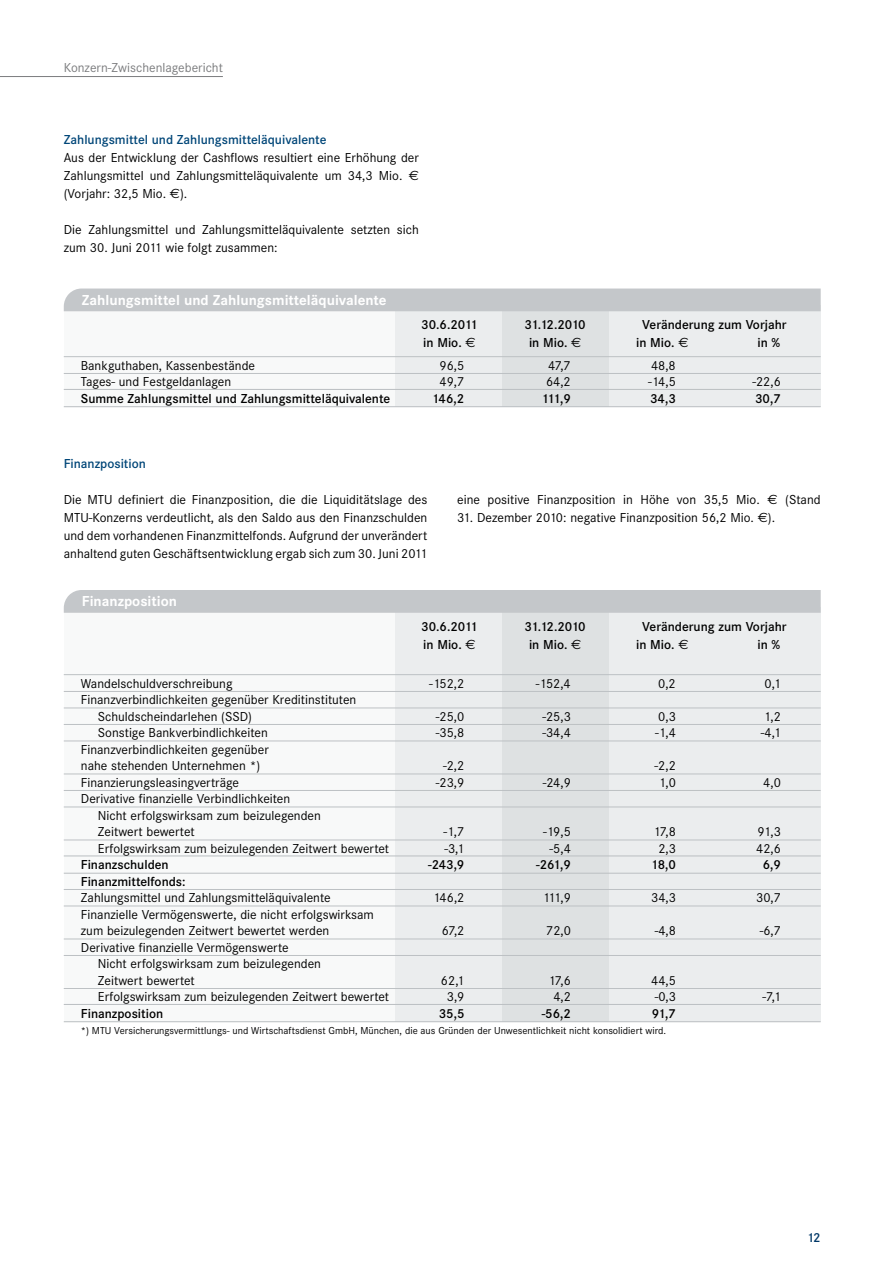
<style>
.page{position:relative;width:893px;height:1263px;background:#fff}
.page>*{position:absolute;margin:0;border:0;box-sizing:border-box;transform-origin:0 0}
.t1{font:700 15px "Corporate S";color:#fff}
.t2{font:13.5px/16.5px "Corporate S";color:#000}
.t3{font:600 13.5px/18px "Corporate S";color:#000}
.t4{font:600 13.5px "Corporate S";color:#004678}
.t5{font:600 13.5px/18px "Corporate S";letter-spacing:-.02em;color:#000;text-align:center}
.t6{font:13.5px "Corporate S";color:#7b7c7e}
.t7{font:600 13.5px "Corporate S";color:#003867}
.t8{font:10.5px "Corporate S";color:#000}
.s1{font-family:"Euro Sans Std"}
.s2{font-family:"Euro Sans Std";font-weight:400}
</style>
<div class="page">
<div style="left:64px;top:612px;width:757px;height:409px;background:#f8f9f9"></div>
<div style="left:608px;top:607px;width:213px;height:414px;background:#ebedee"></div>
<div style="left:396px;top:608px;width:106px;height:413px;background:#ebedee"></div>
<div style="left:502px;top:608px;width:106px;height:413px;background:#dee1e2"></div>
<div style="left:64px;top:590px;width:757px;height:23px;background:#c4c7ca"></div>
<hr style="left:64px;top:674px;width:757px;height:1px;background:#bdc1c4">
<hr style="left:64px;top:691px;width:757px;height:1px;background:#bdc1c4">
<hr style="left:64px;top:708px;width:757px;height:1px;background:#bdc1c4">
<hr style="left:64px;top:724px;width:757px;height:1px;background:#bdc1c4">
<hr style="left:64px;top:741px;width:757px;height:1px;background:#bdc1c4">
<hr style="left:64px;top:774px;width:757px;height:1px;background:#bdc1c4">
<hr style="left:64px;top:790px;width:757px;height:1px;background:#bdc1c4">
<hr style="left:64px;top:807px;width:757px;height:1px;background:#bdc1c4">
<hr style="left:64px;top:840px;width:757px;height:1px;background:#bdc1c4">
<hr style="left:64px;top:855px;width:757px;height:1px;background:#bdc1c4">
<hr style="left:64px;top:873px;width:757px;height:1px;background:#bdc1c4">
<hr style="left:64px;top:889px;width:757px;height:1px;background:#bdc1c4">
<hr style="left:64px;top:906px;width:757px;height:1px;background:#bdc1c4">
<hr style="left:64px;top:939px;width:757px;height:1px;background:#bdc1c4">
<hr style="left:64px;top:955px;width:757px;height:1px;background:#bdc1c4">
<hr style="left:64px;top:988px;width:757px;height:1px;background:#bdc1c4">
<hr style="left:64px;top:1004px;width:757px;height:1px;background:#bdc1c4">
<hr style="left:64px;top:1021px;width:757px;height:1px;background:#bdc1c4">
<div style="left:64px;top:305px;width:757px;height:101px;background:#f8f9f9"></div>
<div style="left:608px;top:305px;width:213px;height:102px;background:#ebedee"></div>
<div style="left:396px;top:305px;width:106px;height:102px;background:#ebedee"></div>
<div style="left:502px;top:305px;width:106px;height:102px;background:#dee1e2"></div>
<div style="left:64px;top:288px;width:757px;height:23px;background:#c4c7ca"></div>
<hr style="left:64px;top:356px;width:757px;height:1px;background:#bdc1c4">
<hr style="left:64px;top:373px;width:757px;height:1px;background:#bdc1c4">
<hr style="left:64px;top:389px;width:757px;height:1px;background:#bdc1c4">
<hr style="left:64px;top:406px;width:757px;height:1px;background:#bdc1c4">
<hr style="left:0;top:76px;width:223px;height:1px;background:#7b7c7e">
<p class="t6" style="left:64px;top:60px;width:161px">Konzern-Zwischenlagebericht</p>
<p class="t4" style="left:64px;top:132px;width:264px">Zahlungsmittel und Zahlungsmitteläquivalente</p>
<p class="t2" style="left:64px;top:149px;width:357px;line-height:18px;text-align:justify">Aus der Entwicklung der Cashflows resultiert eine Erhöhung der Zahlungsmittel und Zahlungsmitteläquivalente um 34,3 Mio. <span class="s1">€ </span>(Vorjahr: 32,5 Mio. <span class="s1">€</span>).</p>
<p class="t2" style="left:64px;top:221px;width:357px;line-height:18px">Die Zahlungsmittel und Zahlungsmitteläquivalente setzten sich zum 30. Juni 2011 wie folgt zusammen:</p>
<p class="t1" style="left:82px;top:291px;width:306px">Zahlungsmittel und Zahlungsmitteläquivalente</p>
<p class="t3" style="left:421px;top:316px;width:58px">30.6.2011 in Mio. <span class="s2">€</span></p>
<p class="t5" style="left:525px;top:316px;width:63px">31.12.2010 in Mio. <span class="s2">€</span></p>
<p class="t3" style="left:636px;top:316px;width:152px;text-indent:6px">Veränderung zum Vorjahr in Mio. <span class="s2">€</span></p>
<p class="t3" style="left:757px;top:334px;width:24px">in %</p>
<p class="t2" style="left:81px;top:357px;width:176px">Bankguthaben, Kassenbestände</p>
<p class="t2" style="left:439px;top:357px;width:26px">96,5</p>
<p class="t2" style="left:548px;top:357px;width:24px">47,7</p>
<p class="t2" style="left:651px;top:357px;width:26px">48,8</p>
<p class="t2" style="left:81px;top:374px;width:152px">Tages- und Festgeldanlagen</p>
<p class="t2" style="left:439px;top:374px;width:26px">49,7</p>
<p class="t2" style="left:546px;top:374px;width:26px">64,2</p>
<p class="t2" style="left:648px;top:374px;width:29px">-14,5</p>
<p class="t2" style="left:752px;top:374px;width:30px">-22,6</p>
<p class="t3" style="left:81px;top:389px;width:311px">Summe Zahlungsmittel und Zahlungsmitteläquivalente</p>
<p class="t3" style="left:432px;top:389px;width:34px">146,2</p>
<p class="t3" style="left:542px;top:389px;width:31px">111,9</p>
<p class="t3" style="left:650px;top:389px;width:27px">34,3</p>
<p class="t3" style="left:755px;top:389px;width:27px">30,7</p>
<p class="t4" style="left:64px;top:456px;width:84px">Finanzposition</p>
<p class="t2" style="left:64px;top:491px;width:365px;line-height:18px;text-align:justify">Die MTU definiert die Finanzposition, die die Liquiditätslage des MTU-Konzerns verdeutlicht, als den Saldo aus den Finanzschulden und dem vorhandenen Finanzmittelfonds. Aufgrund der unverändert anhaltend guten Geschäftsentwicklung ergab sich zum 30. Juni 2011</p>
<p class="t1" style="left:82px;top:593px;width:97px">Finanzposition</p>
<p class="t2" style="left:457px;top:491px;width:365px">eine positive Finanzposition in Höhe von 35,5 Mio. <span class="s1">€</span> (Stand</p>
<p class="t2" style="left:457px;top:509px;width:320px">31. Dezember 2010: negative Finanzposition 56,2 Mio. <span class="s1">€</span>).</p>
<p class="t3" style="left:421px;top:617px;width:58px">30.6.2011 in Mio. <span class="s2">€</span></p>
<p class="t5" style="left:525px;top:617px;width:63px">31.12.2010 in Mio. <span class="s2">€</span></p>
<p class="t3" style="left:636px;top:617px;width:152px;text-indent:6px">Veränderung zum Vorjahr in Mio. <span class="s2">€</span></p>
<p class="t3" style="left:757px;top:635px;width:24px">in %</p>
<p class="t2" style="left:81px;top:675px;width:153px">Wandelschuldverschreibung</p>
<p class="t2" style="left:429px;top:675px;width:36px">-152,2</p>
<p class="t2" style="left:536px;top:675px;width:36px">-152,4</p>
<p class="t2" style="left:658px;top:675px;width:19px">0,2</p>
<p class="t2" style="left:764px;top:675px;width:18px">0,1</p>
<p class="t2" style="left:98px;top:691px;width:260px;text-indent:-17px">Finanzverbindlichkeiten gegenüber Kreditinstituten<br>Schuldscheindarlehen (SSD)</p>
<p class="t2" style="left:436px;top:708px;width:30px">-25,0</p>
<p class="t2" style="left:542px;top:708px;width:30px">-25,3</p>
<p class="t2" style="left:658px;top:708px;width:19px">0,3</p>
<p class="t2" style="left:764px;top:708px;width:19px">1,2</p>
<p class="t2" style="left:98px;top:724px;width:171px">Sonstige Bankverbindlichkeiten</p>
<p class="t2" style="left:436px;top:724px;width:30px">-35,8</p>
<p class="t2" style="left:542px;top:724px;width:30px">-34,4</p>
<p class="t2" style="left:655px;top:724px;width:22px">-1,4</p>
<p class="t2" style="left:761px;top:724px;width:22px">-4,1</p>
<p class="t2" style="left:81px;top:741px;width:189px">Finanzverbindlichkeiten gegenüber nahe stehenden Unternehmen *)</p>
<p class="t2" style="left:443px;top:757px;width:23px">-2,2</p>
<p class="t2" style="left:655px;top:757px;width:23px">-2,2</p>
<p class="t2" style="left:81px;top:774px;width:160px">Finanzierungsleasingverträge</p>
<p class="t2" style="left:436px;top:774px;width:30px">-23,9</p>
<p class="t2" style="left:543px;top:774px;width:29px">-24,9</p>
<p class="t2" style="left:659px;top:774px;width:19px">1,0</p>
<p class="t2" style="left:763px;top:774px;width:19px">4,0</p>
<p class="t2" style="left:98px;top:790px;width:225px;text-indent:-17px">Derivative finanzielle Verbindlichkeiten<br>Nicht erfolgswirksam zum beizulegenden<br>Zeitwert bewertet</p>
<p class="t2" style="left:444px;top:823px;width:22px">-1,7</p>
<p class="t2" style="left:543px;top:823px;width:29px">-19,5</p>
<p class="t2" style="left:653px;top:823px;width:24px">17,8</p>
<p class="t2" style="left:758px;top:823px;width:25px">91,3</p>
<p class="t2" style="left:98px;top:840px;width:293px">Erfolgswirksam zum beizulegenden Zeitwert bewertet</p>
<p class="t2" style="left:444px;top:840px;width:22px">-3,1</p>
<p class="t2" style="left:550px;top:840px;width:23px">-5,4</p>
<p class="t2" style="left:658px;top:840px;width:19px">2,3</p>
<p class="t2" style="left:756px;top:840px;width:26px">42,6</p>
<p class="t3" style="left:81px;top:856px;width:89px">Finanzschulden</p>
<p class="t3" style="left:428px;top:856px;width:38px">-243,9</p>
<p class="t3" style="left:536px;top:856px;width:36px">-261,9</p>
<p class="t3" style="left:651px;top:856px;width:27px">18,0</p>
<p class="t3" style="left:763px;top:856px;width:20px">6,9</p>
<p class="t3" style="left:81px;top:872px;width:106px">Finanzmittelfonds:</p>
<p class="t2" style="left:81px;top:889px;width:251px">Zahlungsmittel und Zahlungsmitteläquivalente</p>
<p class="t2" style="left:433px;top:889px;width:33px">146,2</p>
<p class="t2" style="left:543px;top:889px;width:30px">111,9</p>
<p class="t2" style="left:651px;top:889px;width:26px">34,3</p>
<p class="t2" style="left:756px;top:889px;width:26px">30,7</p>
<p class="t2" style="left:81px;top:906px;width:294px">Finanzielle Vermögenswerte, die nicht erfolgswirksam zum beizulegenden Zeitwert bewertet werden</p>
<p class="t2" style="left:442px;top:922px;width:24px">67,2</p>
<p class="t2" style="left:546px;top:922px;width:26px">72,0</p>
<p class="t2" style="left:655px;top:922px;width:23px">-4,8</p>
<p class="t2" style="left:760px;top:922px;width:23px">-6,7</p>
<p class="t2" style="left:98px;top:939px;width:225px;text-indent:-17px">Derivative finanzielle Vermögenswerte<br>Nicht erfolgswirksam zum beizulegenden<br>Zeitwert bewertet</p>
<p class="t2" style="left:441px;top:972px;width:25px">62,1</p>
<p class="t2" style="left:549px;top:972px;width:24px">17,6</p>
<p class="t2" style="left:651px;top:972px;width:26px">44,5</p>
<p class="t2" style="left:98px;top:988px;width:293px">Erfolgswirksam zum beizulegenden Zeitwert bewertet</p>
<p class="t2" style="left:447px;top:988px;width:19px">3,9</p>
<p class="t2" style="left:553px;top:988px;width:19px">4,2</p>
<p class="t2" style="left:655px;top:988px;width:23px">-0,3</p>
<p class="t2" style="left:762px;top:988px;width:20px">-7,1</p>
<p class="t3" style="left:81px;top:1004px;width:84px">Finanzposition</p>
<p class="t3" style="left:439px;top:1004px;width:27px">35,5</p>
<p class="t3" style="left:542px;top:1004px;width:31px">-56,2</p>
<p class="t3" style="left:652px;top:1004px;width:26px">91,7</p>
<p class="t8" style="left:81px;top:1025px;width:587px">*) MTU Versicherungsvermittlungs- und Wirtschaftsdienst GmbH, München, die aus Gründen der Unwesentlichkeit nicht konsolidiert wird.</p>
<p class="t7" style="left:807px;top:1230px;width:16px">12</p>
</div>
